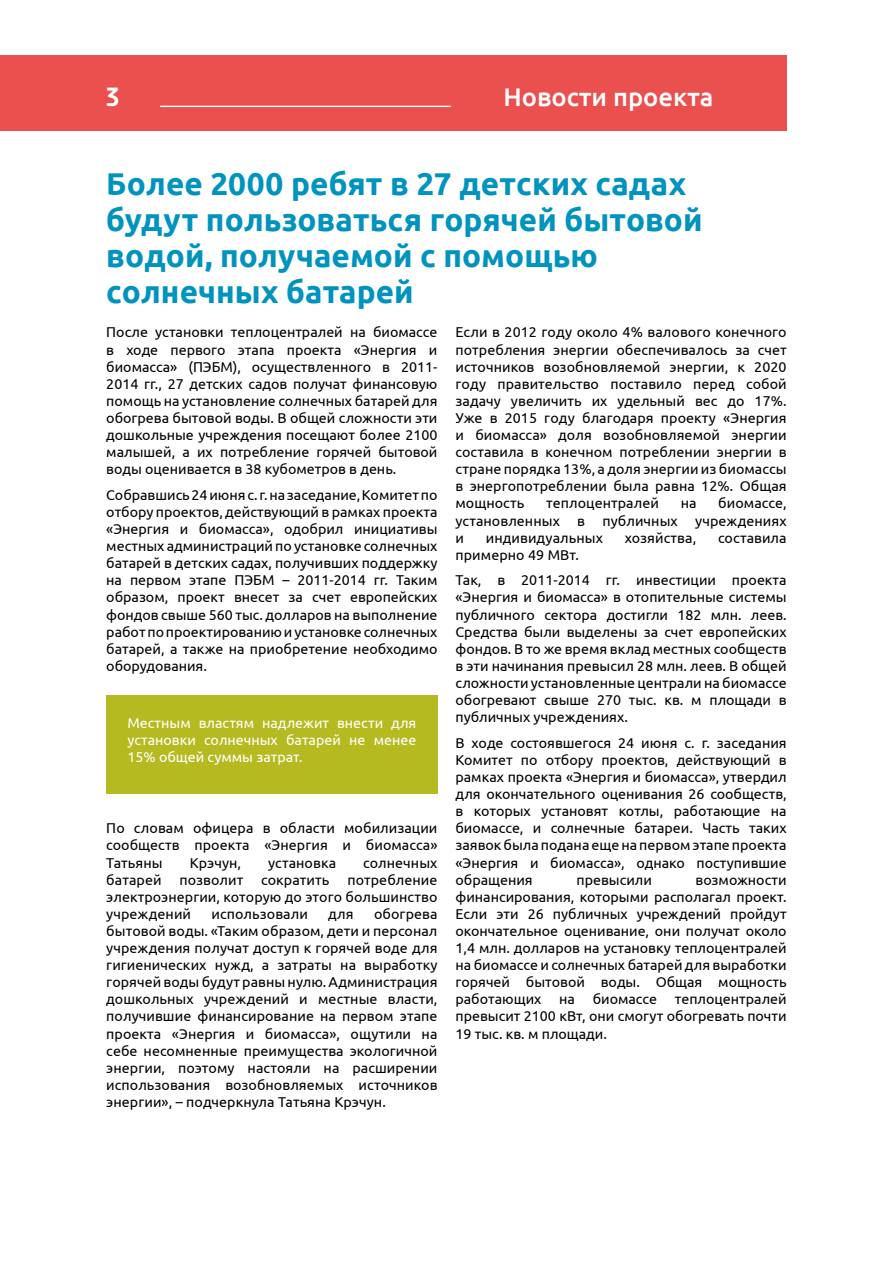
<style>
.page{position:relative;width:893px;height:1263px;background:#fff}
.page>*{position:absolute;margin:0;border:0;box-sizing:border-box;transform-origin:0 0}
.t1{font:700 31.5px/36px "Ubuntu";letter-spacing:.005em;color:#0093be}
.t2{font:500 27px "Dobra";color:#fff}
.t3{font:500 25.5px "Ubuntu";color:#fff}
.t4{font:14.25px/17.1px "Ubuntu";letter-spacing:.005em;color:#000;text-align:justify}
.t5{font:14.25px/17.1px "Ubuntu";color:#fff;text-align:justify}
</style>
<div class="page">
<div style="left:0;top:55px;width:786px;height:75px;background:#e9504e"></div>
<hr style="left:160px;top:106px;width:291px;height:1px;background:#fff">
<div style="left:106px;top:695px;width:332px;height:99px;background:#b5ba21"></div>
<h2 class="t2" style="left:106px;top:81px;width:15px">3</h2>
<h3 class="t3" style="left:503px;top:81px;width:211px">Новости проекта</h3>
<h1 class="t1" style="left:106px;top:165px;width:598px">Более 2000 ребят в 27 детских садах будут пользоваться горячей бытовой водой, получаемой с помощью солнечных батарей</h1>
<p class="t4" style="left:106px;top:323px;width:333px">После установки теплоцентралей на биомассе в ходе первого этапа проекта «Энергия и биомасса» (ПЭБМ), осуществленного в 2011- 2014 гг., 27 детских садов получат финансовую помощь на установление солнечных батарей для обогрева бытовой воды. В общей сложности эти дошкольные учреждения посещают более 2100 малышей, а их потребление горячей бытовой воды оценивается в 38 кубометров в день.</p>
<p class="t4" style="left:106px;top:486px;width:333px">Собравшись 24 июня с. г. на заседание, Комитет по отбору проектов, действующий в рамках проекта «Энергия и биомасса», одобрил инициативы местных администраций по установке солнечных батарей в детских садах, получивших поддержку на первом этапе ПЭБМ – 2011-2014 гг. Таким образом, проект внесет за счет европейских фондов свыше 560 тыс. долларов на выполнение работ по проектированию и установке солнечных батарей, а также на приобретение необходимо оборудования.</p>
<p class="t4" style="left:455px;top:323px;width:333px">Если в 2012 году около 4% валового конечного потребления энергии обеспечивалось за счет источников возобновляемой энергии, к 2020 году правительство поставило перед собой задачу увеличить их удельный вес до 17%.<br>Уже в 2015 году благодаря проекту «Энергия и биомасса» доля возобновляемой энергии составила в конечном потреблении энергии в стране порядка 13%, а доля энергии из биомассы в энергопотреблении была равна 12%. Общая мощность</p>
<p class="t4" style="left:455px;top:494px;width:333px;text-indent:263px">биомассе, установленных в публичных учреждениях и</p>
<p class="t4" style="left:546px;top:494px;width:114px">теплоцентралей</p>
<p class="t4" style="left:681px;top:494px;width:17px">на</p>
<p class="t4" style="left:486px;top:529px;width:119px">индивидуальных</p>
<p class="t4" style="left:625px;top:529px;width:73px">хозяйства,</p>
<p class="t4" style="left:718px;top:529px;width:70px">составила</p>
<p class="t4" style="left:455px;top:541px;width:333px;line-height:25.7px">примерно 49 МВт.<br>Так, в 2011-2014 гг. инвестиции проекта</p>
<p class="t4" style="left:455px;top:588px;width:333px">«Энергия и биомасса» в отопительные системы публичного сектора достигли 182 млн. леев.<br>Средства были выделены за счет европейских фондов. В то же время вклад местных сообществ в эти начинания превысил 28 млн. леев. В общей сложности установленные централи на биомассе обогревают свыше 270 тыс. кв. м площади в публичных учреждениях.</p>
<p class="t4" style="left:455px;top:734px;width:333px">В ходе состоявшегося 24 июня с. г. заседания Комитет по отбору проектов, действующий в рамках проекта «Энергия и биомасса», утвердил для окончательного оценивания 26 сообществ, в которых установят котлы, работающие на биомассе, и солнечные батареи. Часть таких заявок была подана еще на первом этапе проекта «Энергия и биомасса», однако поступившие обращения</p>
<p class="t5" style="left:127px;top:714px;width:290px">Местным властям надлежит внести для установки солнечных батарей не менее 15% общей суммы затрат.</p>
<p class="t4" style="left:106px;top:819px;width:333px">По словам офицера в области мобилизации сообществ проекта «Энергия и биомасса» Татьяны</p>
<p class="t4" style="left:190px;top:853px;width:53px">Крэчун,</p>
<p class="t4" style="left:268px;top:853px;width:70px">установка</p>
<p class="t4" style="left:363px;top:853px;width:76px">солнечных</p>
<p class="t4" style="left:106px;top:870px;width:333px;text-indent:241px">потребление электроэнергии, которую до этого большинство учреждений</p>
<p class="t4" style="left:106px;top:870px;width:57px">батарей</p>
<p class="t4" style="left:180px;top:870px;width:65px">позволит</p>
<p class="t4" style="left:261px;top:870px;width:70px">сократить</p>
<p class="t4" style="left:455px;top:870px;width:333px;text-indent:240px">возможности финансирования, которыми располагал проект.<br>Если эти 26 публичных учреждений пройдут окончательное оценивание, они получат около 1,4 млн. долларов на установку теплоцентралей на биомассе и солнечных батарей для выработки горячей бытовой воды. Общая мощность работающих на биомассе теплоцентралей превысит 2100 кВт, они смогут обогревать почти 19 тыс. кв. м площади.</p>
<p class="t4" style="left:576px;top:870px;width:77px">превысили</p>
<p class="t4" style="left:106px;top:905px;width:333px;text-indent:268px">обогрева бытовой воды. «Таким образом, дети и персонал учреждения получат доступ к горячей воде для гигиенических нужд, а затраты на выработку горячей воды будут равны нулю. Администрация дошкольных учреждений и местные власти, получившие финансирование на первом этапе проекта «Энергия и биомасса», ощутили на себе несомненные преимущества экологичной энергии, поэтому настояли на расширении использования возобновляемых источников энергии», – подчеркнула Татьяна Крэчун.</p>
<p class="t4" style="left:212px;top:905px;width:98px">использовали</p>
<p class="t4" style="left:328px;top:905px;width:27px">для</p>
</div>
